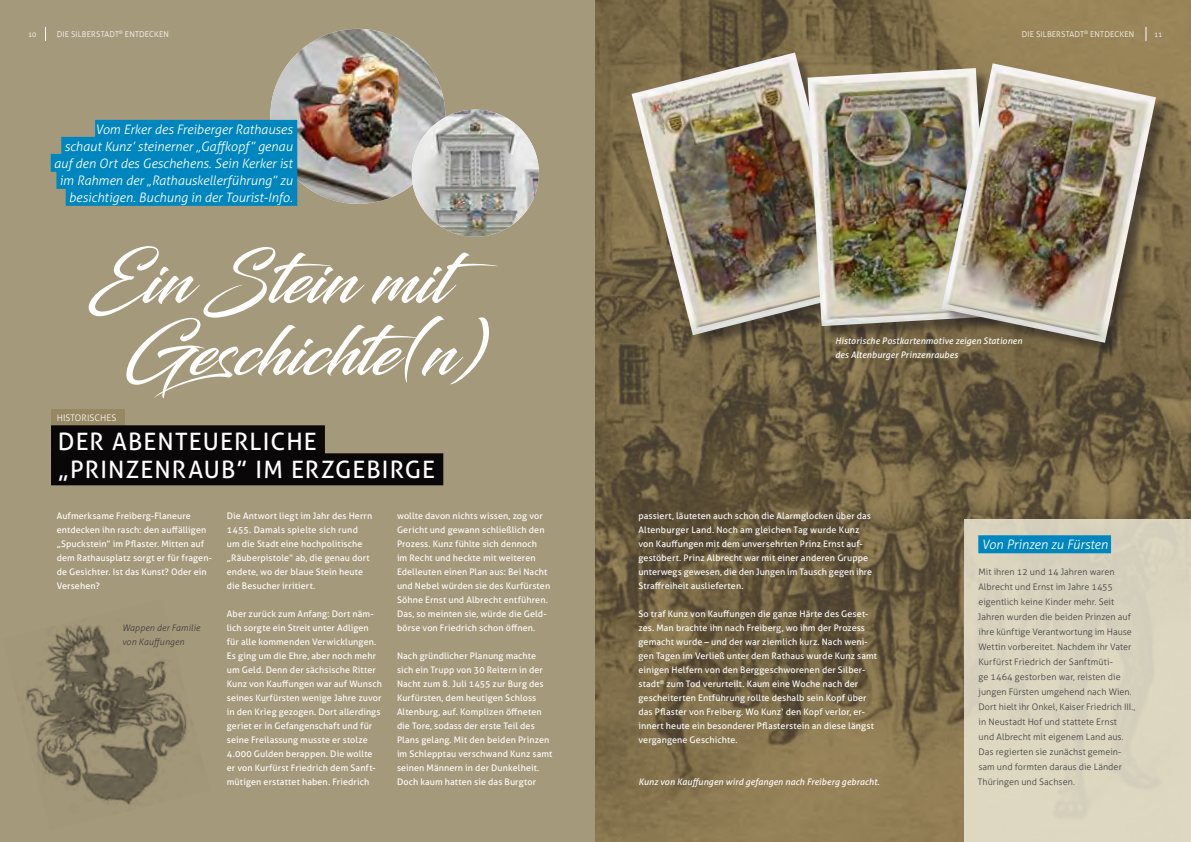
<style>
.page{position:relative;width:1191px;height:842px;background:#a5997b}
.page>*{position:absolute;margin:0;border:0;box-sizing:border-box;transform-origin:0 0}
.t1{font:68px/72px "Blacksword";color:#fff;text-align:center}
.t2{font:24px/28px "Aller";letter-spacing:.045em;color:#fff}
.t3{font:italic 300 13px/17px "Aller";letter-spacing:-.005em;color:#fff;text-align:right}
.t4{font:9px/14px "Aller";letter-spacing:.01em;color:#fff}
.t5{font:300 9px/15px "Aller";letter-spacing:.005em;color:#3e3e3f}
.t6{font:italic 9px/14px "Aller";letter-spacing:.005em;color:#fff}
.t7{font:italic 300 9px/14px "Aller";letter-spacing:.01em;color:#3e3e3f}
.t8{font:300 9px "Aller";letter-spacing:.005em;color:#fff}
.t9{font:300 8px "Aller";letter-spacing:.015em;color:#fff}
.t10{font:300 7px "Aller";color:#fff}
.t11{font:300 4.7px "Aller";color:#fff}
</style>
<div class="page">
<img style="left:595px;top:0;width:596px;height:842px">
<img style="left:26px;top:625px;width:161px;height:180px">
<div style="left:51px;top:409px;width:74px;height:21px;background:#958862"></div>
<div style="left:964px;top:519px;width:227px;height:323px;background:#dbd5c0"></div>
<div style="left:51px;top:425px;width:274px;height:32px;background:#0a0708"></div>
<div style="left:51px;top:453px;width:392px;height:32px;background:#0a0708"></div>
<div style="left:978px;top:535px;width:133px;height:18px;background:#0086be"></div>
<svg style="left:1145px;top:27px;width:1px;height:14px"></svg>
<svg style="left:45px;top:27px;width:1px;height:14px"></svg>
<img style="left:270px;top:29px;width:175px;height:175px;border-radius:87px">
<div style="left:95px;top:120px;width:202px;height:18px;background:#0086be"></div>
<div style="left:61px;top:137px;width:236px;height:18px;background:#0086be"></div>
<div style="left:51px;top:154px;width:246px;height:18px;background:#0086be"></div>
<div style="left:56px;top:171px;width:241px;height:18px;background:#0086be"></div>
<div style="left:66px;top:188px;width:231px;height:18px;background:#0086be"></div>
<div style="left:634px;top:55px;width:236px;height:294px;background:#231f20;opacity:.5"></div>
<img style="left:631px;top:52px;width:225px;height:283px">
<div style="left:809px;top:70px;width:195px;height:270px;background:#231f20;opacity:.5"></div>
<img style="left:807px;top:68px;width:134px;height:258px">
<div style="left:943px;top:66px;width:226px;height:290px;background:#231f20;opacity:.5"></div>
<img style="left:941px;top:63px;width:215px;height:280px">
<img style="left:412px;top:110px;width:127px;height:127px;border-radius:64px">
<p class="t9" style="left:57px;top:29px;width:114px">DIE SILBERSTADT<sup>®</sup> ENTDECKEN</p>
<p class="t9" style="left:1090px;top:29px;width:46px">ENTDECKEN</p>
<p class="t11" style="left:1084px;top:30px;width:6px">®</p>
<p class="t10" style="left:28px;top:30px;width:10px">10</p>
<p class="t9" style="left:1021px;top:29px;width:64px">DIE SILBERSTADT</p>
<p class="t10" style="left:1154px;top:30px;width:10px">11</p>
<h3 class="t3" style="left:54px;top:121px;width:240px">Vom Erker des Freiberger Rathauses<br>schaut Kunz’ steinerner „Gaffkopf” genau auf den Ort des Geschehens. Sein Kerker ist im Rahmen der „Rathauskellerführung” zu besichtigen. Buchung in der Tourist-Info.</h3>
<h1 class="t1" style="left:88px;top:243px;width:413px">Ein Stein mit<br>Geschichte(n)</h1>
<p class="t8" style="left:57px;top:412px;width:61px">HISTORISCHES</p>
<h2 class="t2" style="left:58px;top:428px;width:379px">DER ABENTEUERLICHE „PRINZENRAUB” IM ERZGEBIRGE</h2>
<p class="t4" style="left:57px;top:509px;width:157px">Aufmerksame Freiberg-Flaneure entdecken ihn rasch: den auffälligen „Spuckstein” im Pflaster. Mitten auf dem Rathausplatz sorgt er für fragen&shy;de Gesichter. Ist das Kunst? Oder ein<br>Versehen?</p>
<p class="t7" style="left:122px;top:621px;width:80px">Wappen der Familie von Kauffungen</p>
<p class="t4" style="left:227px;top:509px;width:147px">Die Antwort liegt im Jahr des Herrn<br>1455. Damals spielte sich rund um die Stadt eine hochpolitische „Räuberpistole” ab, die genau dort endete, wo der blaue Stein heute die Besucher irritiert.</p>
<p class="t4" style="left:227px;top:607px;width:157px">Aber zurück zum Anfang: Dort näm&shy;lich sorgte ein Streit unter Adligen für alle kommenden Verwicklungen.<br>Es ging um die Ehre, aber noch mehr um Geld. Denn der sächsische Ritter Kunz von Kauffungen war auf Wunsch seines Kurfürsten wenige Jahre zuvor in den Krieg gezogen. Dort allerdings geriet er in Gefangenschaft und für seine Freilassung musste er stolze 4.000 Gulden berappen. Die wollte er von Kurfürst Friedrich dem Sanft&shy;mütigen erstattet haben. Friedrich</p>
<p class="t4" style="left:397px;top:509px;width:155px">wollte davon nichts wissen, zog vor Gericht und gewann schließlich den Prozess. Kunz fühlte sich dennoch<br>im Recht und heckte mit weiteren Edelleuten einen Plan aus: Bei Nacht und Nebel würden sie des Kurfürsten Söhne Ernst und Albrecht entführen.<br>Das, so meinten sie, würde die Geld&shy;börse von Friedrich schon öffnen.</p>
<p class="t4" style="left:397px;top:649px;width:157px">Nach gründlicher Planung machte sich ein Trupp von 30 Reitern in der Nacht zum 8. Juli 1455 zur Burg des Kurfürsten, dem heutigen Schloss Altenburg, auf. Komplizen öffneten die Tore, sodass der erste Teil des Plans gelang. Mit den beiden Prinzen im Schlepptau verschwand Kunz samt seinen Männern in der Dunkelheit.<br>Doch kaum hatten sie das Burgtor</p>
<p class="t6" style="left:835px;top:334px;width:189px">Historische Postkartenmotive zeigen Stationen des Altenburger Prinzenraubes</p>
<p class="t4" style="left:638px;top:509px;width:235px">passiert, läuteten auch schon die Alarmglocken über das Altenburger Land. Noch am gleichen Tag wurde Kunz von Kauffungen mit dem unversehrten Prinz Ernst auf&shy;gestöbert. Prinz Albrecht war mit einer anderen Gruppe unterwegs gewesen, die den Jungen im Tausch gegen ihre Straffreiheit auslieferten.</p>
<p class="t4" style="left:638px;top:607px;width:240px">So traf Kunz von Kauffungen die ganze Härte des Geset&shy;zes. Man brachte ihn nach Freiberg, wo ihm der Prozess gemacht wurde – und der war ziemlich kurz. Nach weni&shy;gen Tagen im Verließ unter dem Rathaus wurde Kunz samt einigen Helfern von den Berggeschworenen der Silber&shy;stadt<sup>®</sup> zum Tod verurteilt. Kaum eine Woche nach der gescheiterten Entführung rollte deshalb sein Kopf über das Pflaster von Freiberg. Wo Kunz‘ den Kopf verlor, er&shy;innert heute ein besonderer Pflasterstein an diese längst vergangene Geschichte.</p>
<p class="t6" style="left:638px;top:775px;width:243px">Kunz von Kauffungen wird gefangen nach Freiberg gebracht.</p>
<h3 class="t3" style="left:981px;top:536px;width:128px">Von Prinzen zu Fürsten</h3>
<p class="t5" style="left:978px;top:564px;width:159px">Mit ihren 12 und 14 Jahren waren Albrecht und Ernst im Jahre 1455 eigentlich keine Kinder mehr. Seit Jahren wurden die beiden Prinzen auf ihre künftige Verantwortung im Hause Wettin vorbereitet. Nachdem ihr Vater Kurfürst Friedrich der Sanftmüti-<br>ge 1464 gestorben war, reisten die jungen Fürsten umgehend nach Wien.<br>Dort hielt ihr Onkel, Kaiser Friedrich III., in Neustadt Hof und stattete Ernst<br>und Albrecht mit eigenem Land aus.<br>Das regierten sie zunächst gemein&shy;sam und formten daraus die Länder Thüringen und Sachsen.</p>
</div>
